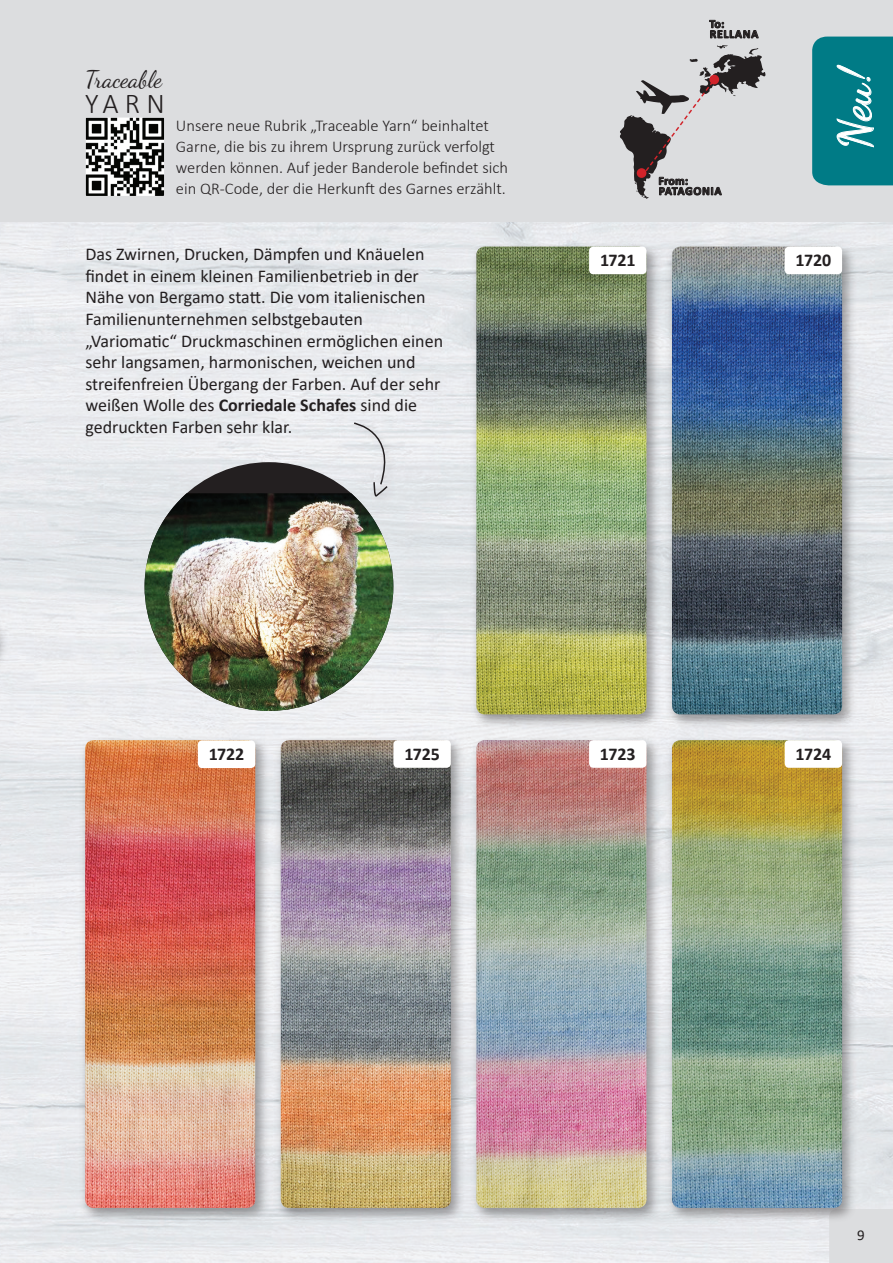
<style>
.page{position:relative;width:893px;height:1263px;background:#fff}
.page>*{position:absolute;margin:0;border:0;box-sizing:border-box;transform-origin:0 0}
.t1{font:45px "Dancing Script";color:#fff}
.t2{font:300 28.8px "Calibri";color:#231f20}
.t3{font:23.85px "Dancing Script";color:#231f20}
.t4{font:18px/21.6px "Calibri";color:#231f20}
.t5{font:700 18px "Calibri";letter-spacing:-.01em;color:#231f20}
.t6{font:300 16.5px/21px "Calibri";color:#231f20}
.t7{font:15px "Calibri";color:#231f20}
.t8{font:700 11.7px/10.2px "Calibri";letter-spacing:.04em;color:#231f20}
.t9{font:700 11.7px/10.2px "Calibri";letter-spacing:.065em;color:#231f20}
.s1{font-weight:700}
</style>
<div class="page">
<div style="left:0;top:0;width:893px;height:222px;background:#dcdddf"></div>
<div style="left:829px;top:1209px;width:64px;height:54px;background:#dcdddf"></div>
<div style="left:0;top:381px;width:10px;height:456px;background:#e3e6e9"></div>
<img style="left:0;top:318px;width:165px;height:492px">
<div style="left:669px;top:243px;width:188px;height:487px;background:#231f20;opacity:.3"></div>
<div style="left:664px;top:242px;width:189px;height:486px;background:#231f20;opacity:.18"></div>
<img style="left:672px;top:247px;width:170px;height:467px">
<div style="left:785px;top:247px;width:57px;height:27px;background:#fff;border-radius:4px"></div>
<div style="left:473px;top:243px;width:189px;height:487px;background:#231f20;opacity:.3"></div>
<div style="left:469px;top:242px;width:188px;height:486px;background:#231f20;opacity:.18"></div>
<img style="left:476px;top:247px;width:170px;height:467px">
<div style="left:589px;top:247px;width:57px;height:27px;background:#fff;border-radius:4px"></div>
<div style="left:669px;top:737px;width:188px;height:486px;background:#e1e3e7"></div>
<div style="left:664px;top:735px;width:189px;height:486px;background:#231f20;opacity:.18"></div>
<img style="left:672px;top:740px;width:170px;height:468px">
<div style="left:785px;top:740px;width:57px;height:28px;background:#fff;border-radius:4px"></div>
<div style="left:278px;top:737px;width:188px;height:486px;background:#e4e6ea"></div>
<div style="left:273px;top:735px;width:188px;height:486px;background:#231f20;opacity:.18"></div>
<img style="left:281px;top:740px;width:170px;height:468px">
<div style="left:393px;top:740px;width:58px;height:28px;background:#fff;border-radius:4px"></div>
<div style="left:82px;top:737px;width:189px;height:486px;background:#e5e7ea"></div>
<div style="left:77px;top:735px;width:189px;height:486px;background:#231f20;opacity:.18"></div>
<img style="left:85px;top:740px;width:170px;height:468px">
<div style="left:198px;top:740px;width:57px;height:28px;background:#fff;border-radius:4px"></div>
<div style="left:473px;top:737px;width:189px;height:486px;background:#e4e6e9"></div>
<div style="left:469px;top:735px;width:188px;height:486px;background:#231f20;opacity:.18"></div>
<img style="left:476px;top:740px;width:170px;height:468px">
<div style="left:589px;top:740px;width:57px;height:28px;background:#fff;border-radius:4px"></div>
<div style="left:350px;top:418px;width:48px;height:89px;background:#e5e8ec"></div>
<svg style="left:353px;top:422px;width:44px;height:71px"></svg>
<svg style="left:620px;top:45px;width:146px;height:154px"></svg>
<svg style="left:709px;top:20px;width:50px;height:18px"></svg>
<div style="left:637px;top:168px;width:9px;height:10px;background:#d1232a;border-radius:50%"></div>
<div style="left:709px;top:75px;width:10px;height:9px;background:#d1232a;border-radius:50%"></div>
<img style="left:86px;top:118px;width:78px;height:78px">
<div style="left:145px;top:462px;width:248px;height:249px;background:#231f20;border-radius:50%"></div>
<img style="left:145px;top:493px;width:248px;height:218px">
<svg style="left:812px;top:37px;width:81px;height:148px;background:#0c818b"></svg>
<h3 class="t3" style="left:85px;top:65px;width:79px">Traceable</h3>
<h2 class="t2" style="left:85px;top:86px;width:81px">YARN</h2>
<p class="t6" style="left:176px;top:115px;width:333px">Unsere neue Rubrik „Traceable Yarn“ beinhaltet Garne, die bis zu ihrem Ursprung zurück verfolgt werden können. Auf jeder Banderole befindet sich ein QR-Code, der die Herkunft des Garnes erzählt.</p>
<p class="t4" style="left:85px;top:243px;width:359px">Das Zwirnen, Drucken, Dämpfen und Knäuelen findet in einem kleinen Familienbetrieb in der Nähe von Bergamo statt. Die vom italienischen Familienunternehmen selbstgebauten „Variomatic“ Druckmaschinen ermöglichen einen sehr langsamen, harmonischen, weichen und streifenfreien Übergang der Farben. Auf der sehr weißen Wolle des <span class="s1">Corriedale Schafes</span> sind die gedruckten Farben sehr klar.</p>
<p class="t9" style="left:709px;top:19px;width:50px">To:<br>ReLLana</p>
<p class="t8" style="left:658px;top:176px;width:65px">From:<br>Patagonia</p>
<h1 class="t1" style="left:828px;top:149px;width:86px;rotate:-90deg">Neu!</h1>
<p class="t5" style="left:600px;top:248px;width:37px">1721</p>
<p class="t5" style="left:795px;top:248px;width:37px">1720</p>
<p class="t5" style="left:209px;top:742px;width:37px">1722</p>
<p class="t5" style="left:404px;top:741px;width:37px">1725</p>
<p class="t5" style="left:600px;top:741px;width:37px">1723</p>
<p class="t5" style="left:796px;top:741px;width:37px">1724</p>
<p class="t7" style="left:857px;top:1225px;width:9px">9</p>
</div>
